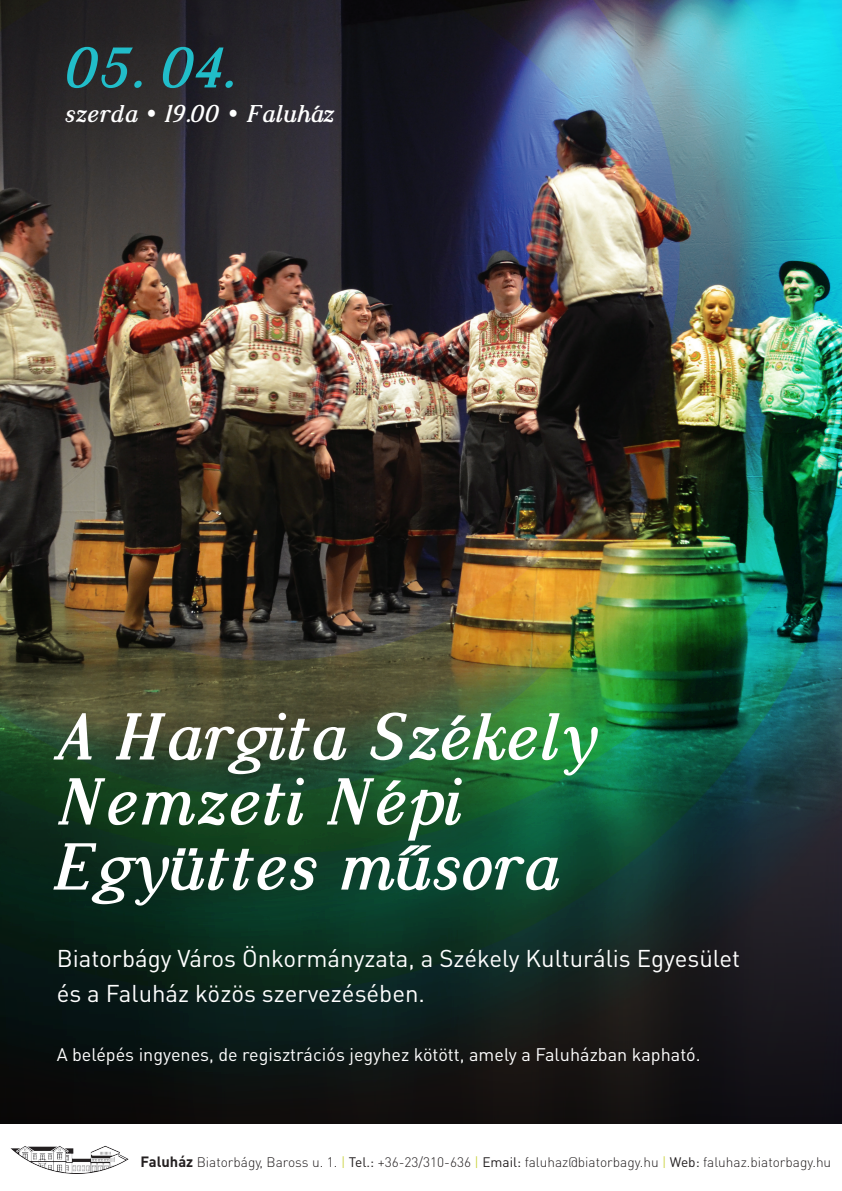
<style>
.page{position:relative;width:842px;height:1191px;background:#fff}
.page>*{position:absolute;margin:0;border:0;box-sizing:border-box;transform-origin:0 0}
.t1{font:italic 700 65px/65px "Dustismo Roman";color:#fff}
.t2{font:italic 700 56px "Dustismo Roman";color:#21bdc9}
.t3{font:24px/35px "DIN Pro";color:#fff}
.t4{font:italic 700 23.8px "Dustismo Roman";color:#fff}
.t5{font:18px "DIN Pro";color:#fff}
.t6{font:300 13.6px "DIN Pro";color:#231f20}
.s1{font-weight:700;font-size:14.7px}
.s2{color:#c1cb1f}
.s3{font-weight:400}
</style>
<div class="page">
<img style="left:10px;top:1145px;width:119px;height:28px">
<svg style="left:0;top:994px;width:842px;height:123px;background:#0f1414"></svg>
<svg style="left:0;top:854px;width:842px;height:140px;background:#0f2c23"></svg>
<img style="left:0;top:0;width:842px;height:854px">
<h2 class="t2" style="left:65px;top:29px;width:170px">05. 04.</h2>
<h3 class="t4" style="left:65px;top:96px;width:271px">szerda • 19.00 • Faluház</h3>
<h1 class="t1" style="left:57px;top:701px;width:543px">A Hargita Székely<br>Nemzeti Népi<br>Együttes műsora</h1>
<h3 class="t3" style="left:57px;top:940px;width:685px">Biatorbágy Város Önkormányzata, a Székely Kulturális Egyesület és a Faluház közös szervezésében.</h3>
<h3 class="t5" style="left:57px;top:1042px;width:645px">A belépés ingyenes, de regisztrációs jegyhez kötött, amely a Faluházban kapható.</h3>
<p class="t6" style="left:141px;top:1153px;width:692px"><span class="s1">Faluház</span> Biatorbágy, Baross u. 1. <span class="s2">|</span> <span class="s3">Tel.:</span> +36-23/310-636 <span class="s2">|</span> <span class="s3">Email:</span> faluhaz@biatorbagy.hu <span class="s2">|</span> <span class="s3">Web:</span> faluhaz.biatorbagy.hu</p>
</div>
